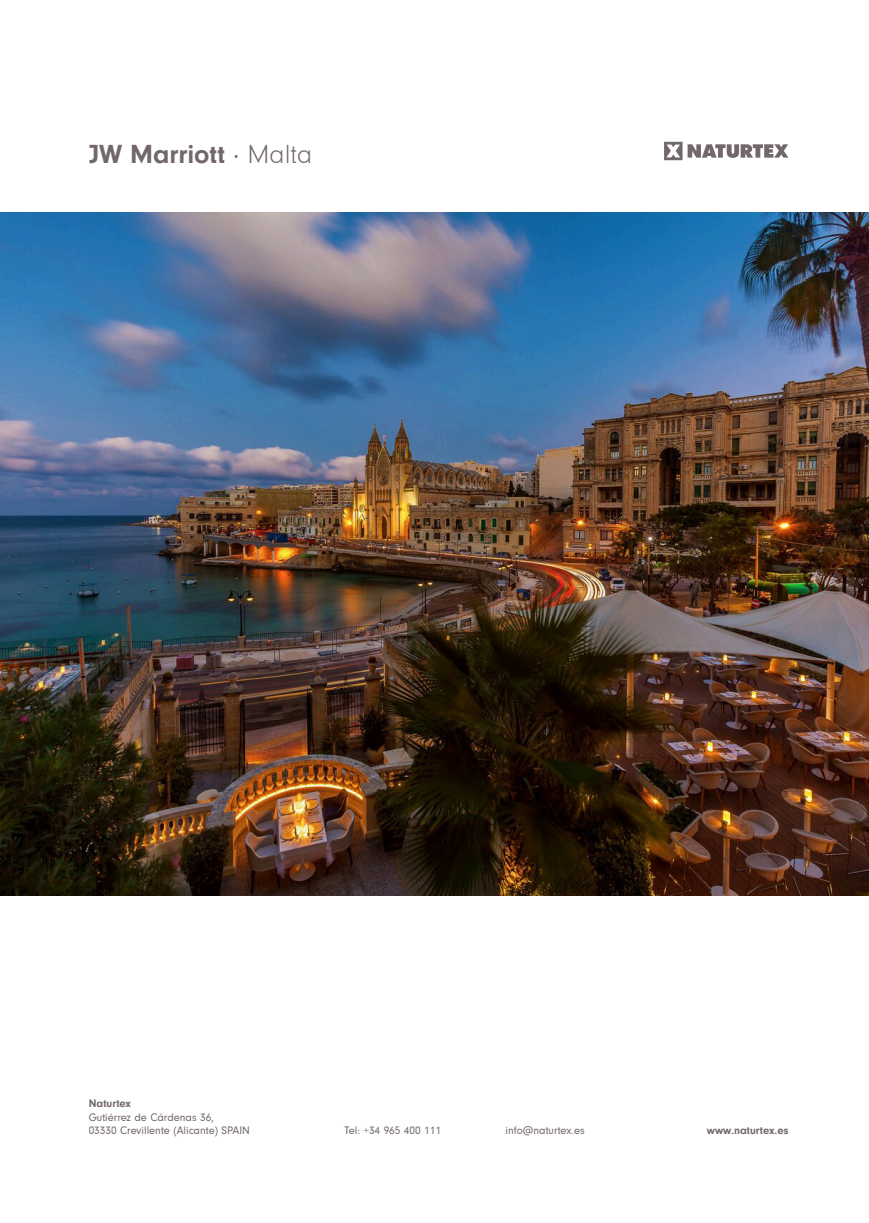
<style>
.page{position:relative;width:869px;height:1223px;background:#fff}
.page>*{position:absolute;margin:0;border:0;box-sizing:border-box;transform-origin:0 0}
.t1{font:700 27px "Neuzeit Gro";color:#736869}
.t2{font:11.25px "Neuzeit Gro";color:#736869}
.t3{font:700 11.25px "Neuzeit Gro";color:#736869}
.s1{font-weight:400}
.s2{font-weight:300}
</style>
<div class="page">
<img style="left:0;top:213px;width:868px;height:682px">
<svg style="left:664px;top:142px;width:124px;height:18px"></svg>
<p class="t1" style="left:89px;top:139px;width:225px">JW Marriott <span class="s1">·</span> <span class="s2">Malta</span></p>
<p class="t3" style="left:89px;top:1097px;width:44px">Naturtex</p>
<p class="t2" style="left:89px;top:1111px;width:127px">Gutiérrez de Cárdenas 36,</p>
<p class="t2" style="left:89px;top:1124px;width:163px">03330 Crevillente (Alicante) SPAIN</p>
<p class="t2" style="left:344px;top:1124px;width:98px">Tel: +34 965 400 111</p>
<p class="t2" style="left:505px;top:1124px;width:81px">info@naturtex.es</p>
<p class="t3" style="left:706px;top:1124px;width:83px">www.naturtex.es</p>
</div>
